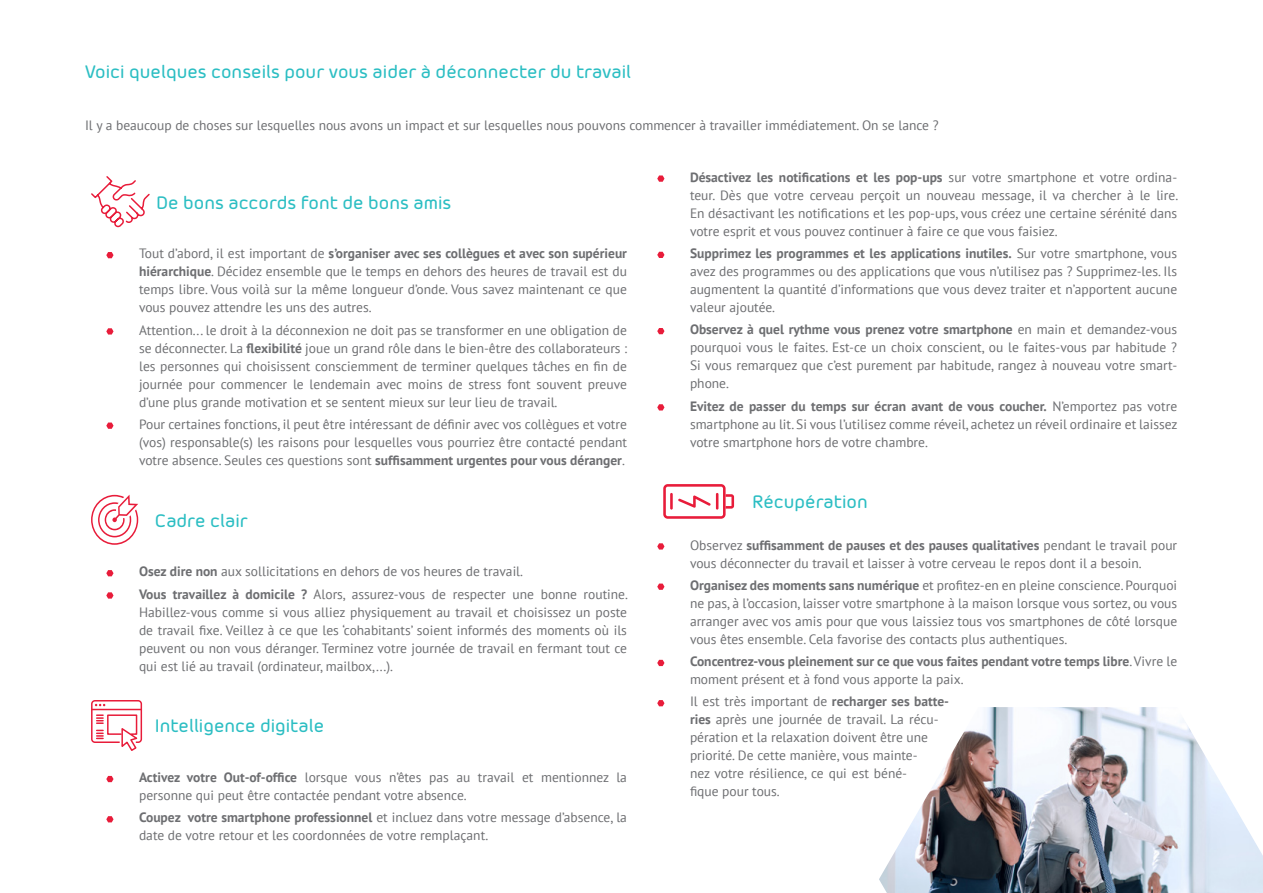
<style>
.page{position:relative;width:1263px;height:893px;background:#fff}
.page>*{position:absolute;margin:0;border:0;box-sizing:border-box;transform-origin:0 0}
.t1{font:500 18px "Morebi Rounded";color:#2cbec3}
.t2{font:13.5px/18px "PT Sans";color:#6d6e71;text-align:justify}
.t3{font:700 13.5px/18px "PT Sans";color:#6d6e71}
.s1{font-weight:700}
.s2{font-weight:400}
</style>
<div class="page">
<svg style="left:91px;top:176px;width:59px;height:52px"></svg>
<svg style="left:106px;top:252px;width:8px;height:6px"></svg>
<svg style="left:106px;top:328px;width:8px;height:7px"></svg>
<svg style="left:106px;top:423px;width:8px;height:6px"></svg>
<svg style="left:91px;top:495px;width:47px;height:50px"></svg>
<svg style="left:106px;top:570px;width:8px;height:6px"></svg>
<svg style="left:106px;top:592px;width:8px;height:7px"></svg>
<div style="left:91px;top:700px;width:51px;height:43px;border:2px solid #e81c3a;border-radius:3px"></div>
<hr style="left:92px;top:709px;width:49px;height:1px;background:#e81c3a">
<svg style="left:95px;top:704px;width:10px;height:2px"></svg>
<svg style="left:95px;top:714px;width:45px;height:37px"></svg>
<svg style="left:106px;top:776px;width:8px;height:6px"></svg>
<svg style="left:106px;top:816px;width:8px;height:6px"></svg>
<svg style="left:657px;top:175px;width:7px;height:7px"></svg>
<svg style="left:657px;top:252px;width:7px;height:6px"></svg>
<svg style="left:657px;top:328px;width:7px;height:6px"></svg>
<svg style="left:657px;top:404px;width:7px;height:6px"></svg>
<svg style="left:663px;top:484px;width:71px;height:35px"></svg>
<svg style="left:657px;top:543px;width:7px;height:7px"></svg>
<svg style="left:657px;top:584px;width:7px;height:6px"></svg>
<svg style="left:657px;top:660px;width:7px;height:6px"></svg>
<svg style="left:657px;top:700px;width:7px;height:6px"></svg>
<img style="left:879px;top:707px;width:384px;height:186px">
<h1 class="t1" style="left:85px;top:58px;width:548px">Voici quelques conseils pour vous aider à déconnecter du travail</h1>
<p class="t2" style="left:85px;top:116px;width:855px">Il y a beaucoup de choses sur lesquelles nous avons un impact et sur lesquelles nous pouvons commencer à travailler immédiatement. On se lance ?</p>
<h1 class="t1" style="left:156px;top:189px;width:297px">De bons accords font de bons amis</h1>
<p class="t2" style="left:139px;top:244px;width:489px">Tout d’abord, il est important de <span class="s1">s’organiser avec ses collègues et avec son supérieur hiérarchique</span>. Décidez ensemble que le temps en dehors des heures de travail est du temps libre. Vous voilà sur la même longueur d’onde. Vous savez maintenant ce que vous pouvez attendre les uns des autres.</p>
<p class="t2" style="left:139px;top:320px;width:489px">Attention... le droit à la déconnexion ne doit pas se transformer en une obligation de se déconnecter. La <span class="s1">flexibilité</span> joue un grand rôle dans le bien-être des collaborateurs : les personnes qui choisissent consciemment de terminer quelques tâches en fin de journée pour commencer le lendemain avec moins de stress font souvent preuve d’une plus grande motivation et se sentent mieux sur leur lieu de travail.</p>
<p class="t2" style="left:139px;top:415px;width:489px">Pour certaines fonctions, il peut être intéressant de définir avec vos collègues et votre (vos) responsable(s) les raisons pour lesquelles vous pourriez être contacté pendant votre absence. Seules ces questions sont <span class="s1">suffisamment urgentes pour vous déranger</span>.</p>
<h1 class="t1" style="left:155px;top:507px;width:94px">Cadre clair</h1>
<p class="t2" style="left:139px;top:560px;width:490px;line-height:22.2px"><span class="s1">Osez dire non</span> aux sollicitations en dehors de vos heures de travail.<br><span class="s1">Vous travaillez à domicile ?</span> Alors, assurez-vous de respecter une bonne routine.</p>
<p class="t2" style="left:139px;top:603px;width:489px">Habillez-vous comme si vous alliez physiquement au travail et choisissez un poste de travail fixe. Veillez à ce que les ‘cohabitants’ soient informés des moments où ils peuvent ou non vous déranger. Terminez votre journée de travail en fermant tout ce qui est lié au travail (ordinateur, mailbox,...).</p>
<h1 class="t1" style="left:155px;top:713px;width:171px">Intelligence digitale</h1>
<p class="t2" style="left:139px;top:768px;width:489px"><span class="s1">Activez votre Out-of-office</span> lorsque vous n’êtes pas au travail et mentionnez la personne qui peut être contactée pendant votre absence.</p>
<p class="t2" style="left:139px;top:808px;width:489px"><span class="s1">Coupez votre smartphone professionnel</span> et incluez dans votre message d’absence, la date de votre retour et les coordonnées de votre remplaçant.</p>
<p class="t2" style="left:690px;top:168px;width:490px"><span class="s1">Désactivez les notifications et les pop-ups</span> sur votre smartphone et votre ordina&shy;teur. Dès que votre cerveau perçoit un nouveau message, il va chercher à le lire.<br>En désactivant les notifications et les pop-ups, vous créez une certaine sérénité dans votre esprit et vous pouvez continuer à faire ce que vous faisiez.</p>
<p class="t2" style="left:690px;top:244px;width:489px"><span class="s1">Supprimez les programmes et les applications inutiles.</span> Sur votre smartphone, vous avez des programmes ou des applications que vous n’utilisez pas ? Supprimez-les. Ils augmentent la quantité d’informations que vous devez traiter et n’apportent aucune valeur ajoutée.</p>
<p class="t2" style="left:690px;top:320px;width:489px"><span class="s1">Observez à quel rythme vous prenez votre smartphone</span> en main et demandez-vous pourquoi vous le faites. Est-ce un choix conscient, ou le faites-vous par habitude ?<br>Si vous remarquez que c’est purement par habitude, rangez à nouveau votre smart&shy;phone.</p>
<p class="t2" style="left:690px;top:396px;width:489px"><span class="s1">Evitez de passer du temps sur écran avant de vous coucher.</span> N’emportez pas votre smartphone au lit. Si vous l’utilisez comme réveil, achetez un réveil ordinaire et laissez votre smartphone hors de votre chambre.</p>
<h1 class="t1" style="left:752px;top:489px;width:117px">Récupération</h1>
<p class="t2" style="left:690px;top:535px;width:489px">Observez <span class="s1">suffisamment de pauses et des pauses qualitatives</span> pendant le travail pour vous déconnecter du travail et laisser à votre cerveau le repos dont il a besoin.</p>
<p class="t2" style="left:690px;top:576px;width:489px"><span class="s1">Organisez des moments sans numérique</span> et profitez-en en pleine conscience. Pourquoi ne pas, à l’occasion, laisser votre smartphone à la maison lorsque vous sortez, ou vous arranger avec vos amis pour que vous laissiez tous vos smartphones de côté lorsque vous êtes ensemble. Cela favorise des contacts plus authentiques.</p>
<p class="t3" style="left:690px;top:652px;width:489px">Concentrez-vous pleinement sur ce que vous faites pendant votre temps libre<span class="s2">. Vivre le moment présent et à fond vous apporte la paix.</span></p>
<p class="t2" style="left:690px;top:692px;width:261px;text-align:left">Il est très important de <span class="s1">recharger ses batte&shy;ries</span> après une journée de travail. La récu&shy;pération et la relaxation doivent être une priorité. De cette manière, vous mainte-<br>nez votre résilience, ce qui est béné-<br>fique pour tous.</p>
</div>
